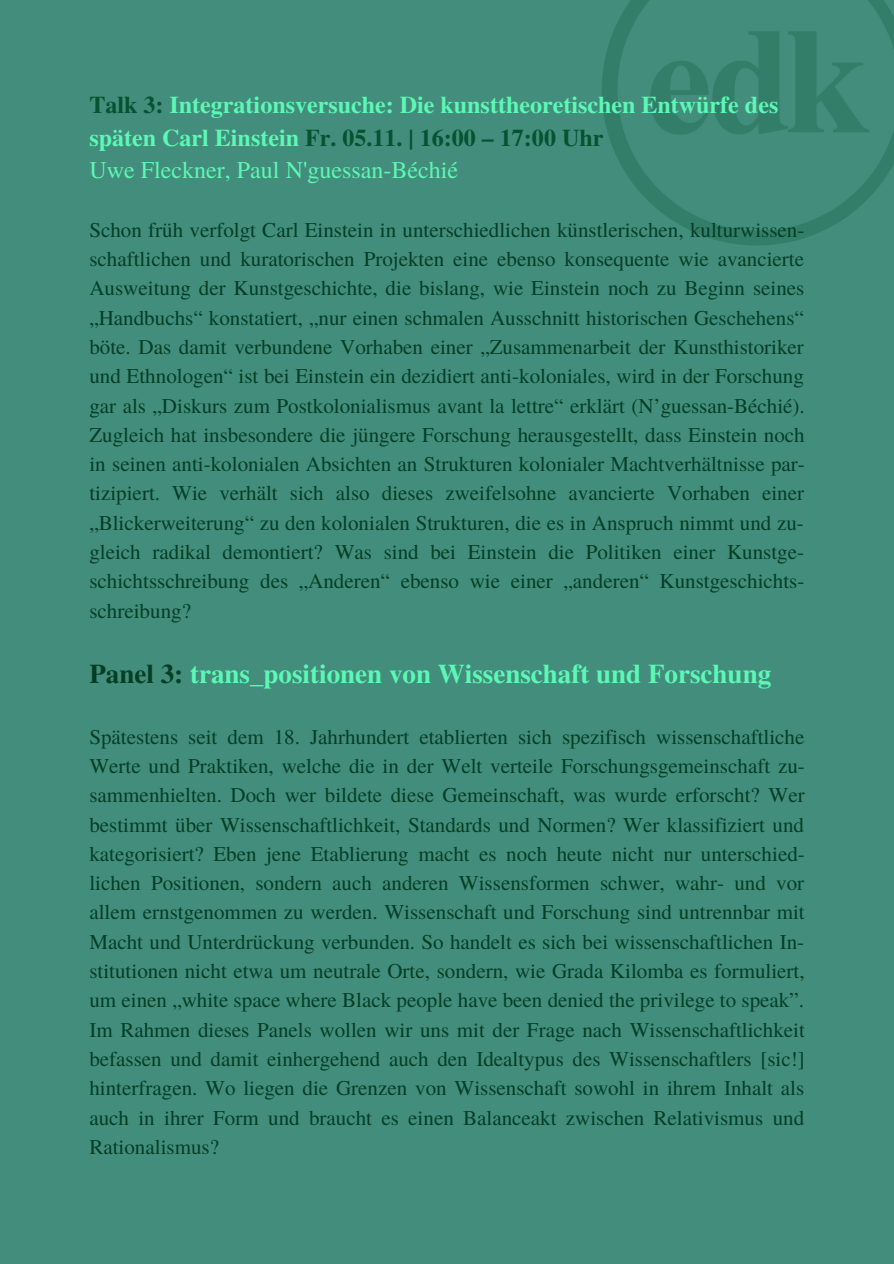
<style>
.page{position:relative;width:894px;height:1264px;background:#fff}
.page>*{position:absolute;margin:0;border:0;box-sizing:border-box;transform-origin:0 0}
.t1{font:700 27px "Te X Gyre Termes";color:#5cf8b5}
.t2{font:700 24px/32.7px "Te X Gyre Termes";color:#5cf8b5}
.t3{font:24px "Te X Gyre Termes";color:#5cf8b5}
.t4{font:21px/29.2px "Te X Gyre Termes";color:#043f25;text-align:justify}
.s1{color:#055331}
.s2{color:#043f25}
</style>
<div class="page">
<div style="left:0;top:0;width:893px;height:1263px;background:#438d7c"></div>
<img style="left:599px;top:0;width:294px;height:248px">
<p class="t2" style="left:89px;top:87px;width:690px"><span class="s1">Talk 3:</span> Integrationsversuche: Die kunsttheoretischen Entwürfe des späten Carl Einstein <span class="s1">Fr. 05.11. | 16:00 – 17:00 Uhr</span></p>
<p class="t3" style="left:89px;top:153px;width:370px">Uwe Fleckner, Paul N'guessan-Béchié</p>
<p class="t4" style="left:89px;top:214px;width:716px">Schon früh verfolgt Carl Einstein in unterschiedlichen künstlerischen, kulturwissen&shy;schaftlichen und kuratorischen Projekten eine ebenso konsequente wie avancierte Ausweitung der Kunstgeschichte, die bislang, wie Einstein noch zu Beginn seines „Handbuchs“ konstatiert, „nur einen schmalen Ausschnitt historischen Geschehens“ böte. Das damit verbundene Vorhaben einer „Zusammenarbeit der Kunsthistoriker und Ethnologen“ ist bei Einstein ein dezidiert anti-koloniales, wird in der Forschung gar als „Diskurs zum Postkolonialismus avant la lettre“ erklärt (N’guessan-Béchié).<br>Zugleich hat insbesondere die jüngere Forschung herausgestellt, dass Einstein noch in seinen anti-kolonialen Absichten an Strukturen kolonialer Machtverhältnisse par&shy;tizipiert. Wie verhält sich also dieses zweifelsohne avancierte Vorhaben einer „Blickerweiterung“ zu den kolonialen Strukturen, die es in Anspruch nimmt und zu&shy;gleich radikal demontiert? Was sind bei Einstein die Politiken einer Kunstge&shy;schichtsschreibung des „Anderen“ ebenso wie einer „anderen“ Kunstgeschichts&shy;schreibung?</p>
<p class="t1" style="left:89px;top:652px;width:683px"><span class="s2">Panel 3:</span> trans_positionen von Wissenschaft und Forschung</p>
<p class="t4" style="left:89px;top:721px;width:716px">Spätestens seit dem 18. Jahrhundert etablierten sich spezifisch wissenschaftliche Werte und Praktiken, welche die in der Welt verteile Forschungsgemeinschaft zu&shy;sammenhielten. Doch wer bildete diese Gemeinschaft, was wurde erforscht? Wer bestimmt über Wissenschaftlichkeit, Standards und Normen? Wer klassifiziert und kategorisiert? Eben jene Etablierung macht es noch heute nicht nur unterschied&shy;lichen Positionen, sondern auch anderen Wissensformen schwer, wahr- und vor allem ernstgenommen zu werden. Wissenschaft und Forschung sind untrennbar mit Macht und Unterdrückung verbunden. So handelt es sich bei wissenschaftlichen In&shy;stitutionen nicht etwa um neutrale Orte, sondern, wie Grada Kilomba es formuliert, um einen „white space where Black people have been denied the privilege to speak”.<br>Im Rahmen dieses Panels wollen wir uns mit der Frage nach Wissenschaftlichkeit befassen und damit einhergehend auch den Idealtypus des Wissenschaftlers [sic!] hinterfragen. Wo liegen die Grenzen von Wissenschaft sowohl in ihrem Inhalt als auch in ihrer Form und braucht es einen Balanceakt zwischen Relativismus und Rationalismus?</p>
</div>
